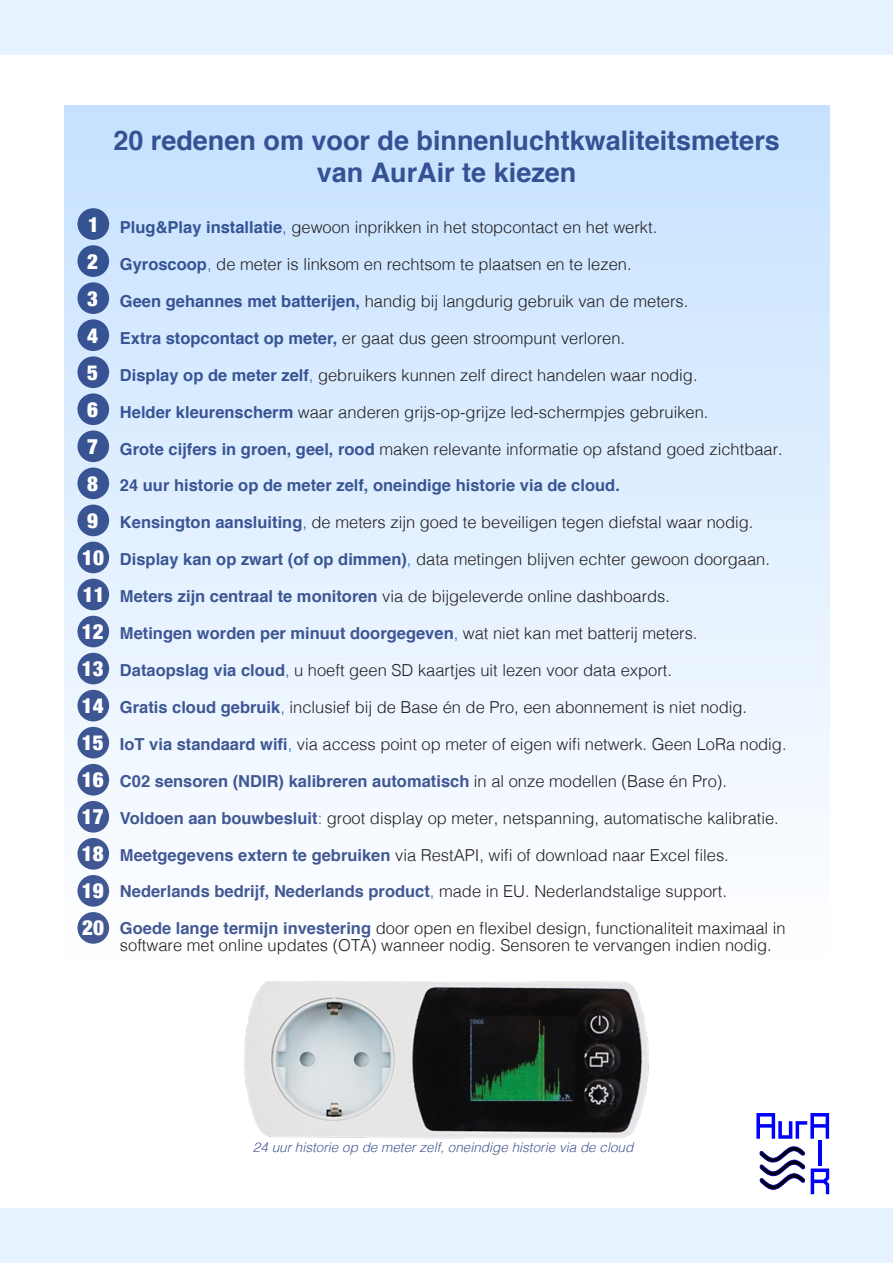
<style>
.page{position:relative;width:893px;height:1263px;background:#fff}
.page>*{position:absolute;margin:0;border:0;box-sizing:border-box;transform-origin:0 0}
.t1{font:27px/32.4px "font 00000000256 a 8378";color:rgb(0 31 110/.75);text-align:center}
.t2{font:21px "font 00000000256 a 8378";color:#fff}
.t3{font:16.5px/16.5px "font 00000000256 a 8378";color:#231f20}
.t4{font:16.5px "font 00000000256 a 8378";color:rgb(0 31 110/.75)}
.t5{font:13.5px "font 00000000256 a 8378";color:rgb(0 31 110/.75)}
.s1{color:rgb(0 31 110/.75)}
.s2{color:#0066d0}
.s3{color:#231f20}
</style>
<div class="page">
<img style="left:64px;top:105px;width:765px;height:839px">
<div style="left:77px;top:208px;width:32px;height:32px;background:#355293;border-radius:50%"></div>
<div style="left:77px;top:579px;width:32px;height:31px;background:#3b5593;border-radius:50%"></div>
<div style="left:77px;top:245px;width:32px;height:32px;background:#355293;border-radius:50%"></div>
<div style="left:77px;top:616px;width:32px;height:31px;background:#3c5593;border-radius:50%"></div>
<div style="left:77px;top:282px;width:32px;height:32px;background:#365393;border-radius:50%"></div>
<div style="left:77px;top:653px;width:32px;height:31px;background:#3c5693;border-radius:50%"></div>
<div style="left:77px;top:319px;width:32px;height:32px;background:#375393;border-radius:50%"></div>
<div style="left:77px;top:690px;width:32px;height:31px;background:#3d5693;border-radius:50%"></div>
<div style="left:77px;top:356px;width:32px;height:32px;background:#375393;border-radius:50%"></div>
<div style="left:77px;top:727px;width:32px;height:31px;background:#3e5693;border-radius:50%"></div>
<div style="left:77px;top:393px;width:32px;height:32px;background:#385493;border-radius:50%"></div>
<div style="left:77px;top:764px;width:32px;height:31px;background:#3e5793;border-radius:50%"></div>
<div style="left:77px;top:430px;width:32px;height:32px;background:#385493;border-radius:50%"></div>
<div style="left:77px;top:801px;width:32px;height:31px;background:#3f5793;border-radius:50%"></div>
<div style="left:77px;top:467px;width:32px;height:32px;background:#395493;border-radius:50%"></div>
<div style="left:77px;top:838px;width:32px;height:32px;background:#3f5793;border-radius:50%"></div>
<div style="left:77px;top:505px;width:32px;height:31px;background:#3a5493;border-radius:50%"></div>
<div style="left:77px;top:875px;width:32px;height:32px;background:#405893;border-radius:50%"></div>
<div style="left:77px;top:542px;width:32px;height:31px;background:#3b5593;border-radius:50%"></div>
<div style="left:77px;top:912px;width:32px;height:32px;background:#415893;border-radius:50%"></div>
<svg style="left:756px;top:1113px;width:73px;height:26px"></svg>
<hr style="left:818px;top:1140px;width:4px;height:26px;background:#00f">
<svg style="left:759px;top:1146px;width:70px;height:48px"></svg>
<img style="left:245px;top:981px;width:403px;height:158px">
<h1 class="t1" style="left:113px;top:126px;width:668px">20 redenen om voor de binnenluchtkwaliteitsmeters van AurAir te kiezen</h1>
<p class="t2" style="left:88px;top:211px;width:12px">1</p>
<p class="t2" style="left:87px;top:248px;width:12px">2</p>
<p class="t2" style="left:87px;top:285px;width:12px">3</p>
<p class="t2" style="left:87px;top:322px;width:12px">4</p>
<p class="t2" style="left:87px;top:359px;width:12px">5</p>
<p class="t2" style="left:87px;top:396px;width:12px">6</p>
<p class="t2" style="left:87px;top:433px;width:12px">7</p>
<p class="t2" style="left:87px;top:470px;width:12px">8</p>
<p class="t2" style="left:87px;top:507px;width:12px">9</p>
<p class="t2" style="left:82px;top:544px;width:23px">10</p>
<p class="t2" style="left:83px;top:581px;width:23px">11</p>
<p class="t2" style="left:82px;top:619px;width:23px">12</p>
<p class="t2" style="left:82px;top:656px;width:23px">13</p>
<p class="t2" style="left:82px;top:693px;width:23px">14</p>
<p class="t2" style="left:82px;top:730px;width:23px">15</p>
<p class="t2" style="left:82px;top:767px;width:23px">16</p>
<p class="t2" style="left:82px;top:804px;width:23px">17</p>
<p class="t2" style="left:82px;top:841px;width:23px">18</p>
<p class="t2" style="left:82px;top:878px;width:23px">19</p>
<p class="t2" style="left:82px;top:915px;width:23px">20</p>
<p class="t3" style="left:120px;top:220px;width:539px"><span class="s1">Plug&amp;Play installatie,</span> gewoon inprikken in het stopcontact en het werkt.</p>
<p class="t3" style="left:120px;top:257px;width:513px"><span class="s1">Gyroscoop,</span> de meter is linksom en rechtsom te plaatsen en te lezen.</p>
<p class="t3" style="left:120px;top:294px;width:570px"><span class="s1">Geen gehannes met batterĳen,</span> handig bĳ langdurig gebruik van de meters.</p>
<p class="t3" style="left:120px;top:331px;width:507px"><span class="s1">Extra stopcontact op meter,</span> er gaat dus geen stroompunt verloren.</p>
<p class="t3" style="left:120px;top:368px;width:579px"><span class="s1">Display op de meter zelf,</span> gebruikers kunnen zelf direct handelen waar nodig.</p>
<p class="t3" style="left:120px;top:405px;width:590px"><span class="s1">Helder kleurenscherm</span> waar anderen grĳs-op-grĳze led-schermpjes gebruiken.</p>
<p class="t3" style="left:120px;top:442px;width:664px"><span class="s1">Grote cĳfers in groen, geel, rood</span> maken relevante informatie op afstand goed zichtbaar.</p>
<p class="t4" style="left:120px;top:479px;width:501px">24 uur historie op de meter zelf, oneindige historie via de cloud.</p>
<p class="t3" style="left:120px;top:516px;width:635px"><span class="s1">Kensington aansluiting,</span> de meters zĳn goed te beveiligen tegen diefstal waar nodig.</p>
<p class="t3" style="left:120px;top:553px;width:652px"><span class="s1">Display kan op zwart (of op dimmen)</span><span class="s2">,</span> data metingen blĳven echter gewoon doorgaan.</p>
<p class="t3" style="left:120px;top:589px;width:552px"><span class="s1">Meters zĳn centraal te monitoren</span> via de bĳgeleverde online dashboards.</p>
<p class="t4" style="left:120px;top:626px;width:579px">Metingen worden per minuut doorgegeven<span class="s2">,</span> <span class="s3">wat niet kan met batterĳ meters.</span></p>
<p class="t3" style="left:120px;top:663px;width:554px"><span class="s1">Dataopslag via cloud,</span> u hoeft geen SD kaartjes uit lezen voor data export.</p>
<p class="t3" style="left:120px;top:700px;width:629px"><span class="s1">Gratis cloud gebruik,</span> inclusief bĳ de Base én de Pro, een abonnement is niet nodig.</p>
<p class="t3" style="left:120px;top:737px;width:668px"><span class="s1">IoT via standaard wifi</span><span class="s2">,</span> via access point op meter of eigen wifi netwerk. Geen LoRa nodig.</p>
<p class="t4" style="left:120px;top:774px;width:608px">C02 sensoren (NDIR) kalibreren automatisch <span class="s3">in al onze modellen (Base én Pro).</span></p>
<p class="t3" style="left:120px;top:811px;width:660px"><span class="s1">Voldoen aan bouwbesluit:</span> groot display op meter, netspanning, automatische kalibratie.</p>
<p class="t3" style="left:120px;top:848px;width:610px"><span class="s1">Meetgegevens extern te gebruiken</span> via RestAPI, wifi of download naar Excel files.</p>
<p class="t4" style="left:120px;top:885px;width:608px">Nederlands bedrĳf, Nederlands product, <span class="s3">made in EU. Nederlandstalige support.</span></p>
<p class="t3" style="left:120px;top:922px;width:667px"><span class="s1">Goede lange termĳn investering</span> door open en flexibel design, functionaliteit maximaal in software met online updates (OTA) wanneer nodig. Sensoren te vervangen indien nodig.</p>
<p class="t5" style="left:253px;top:1142px;width:382px">24 uur historie op de meter zelf, oneindige historie via de cloud</p>
</div>
